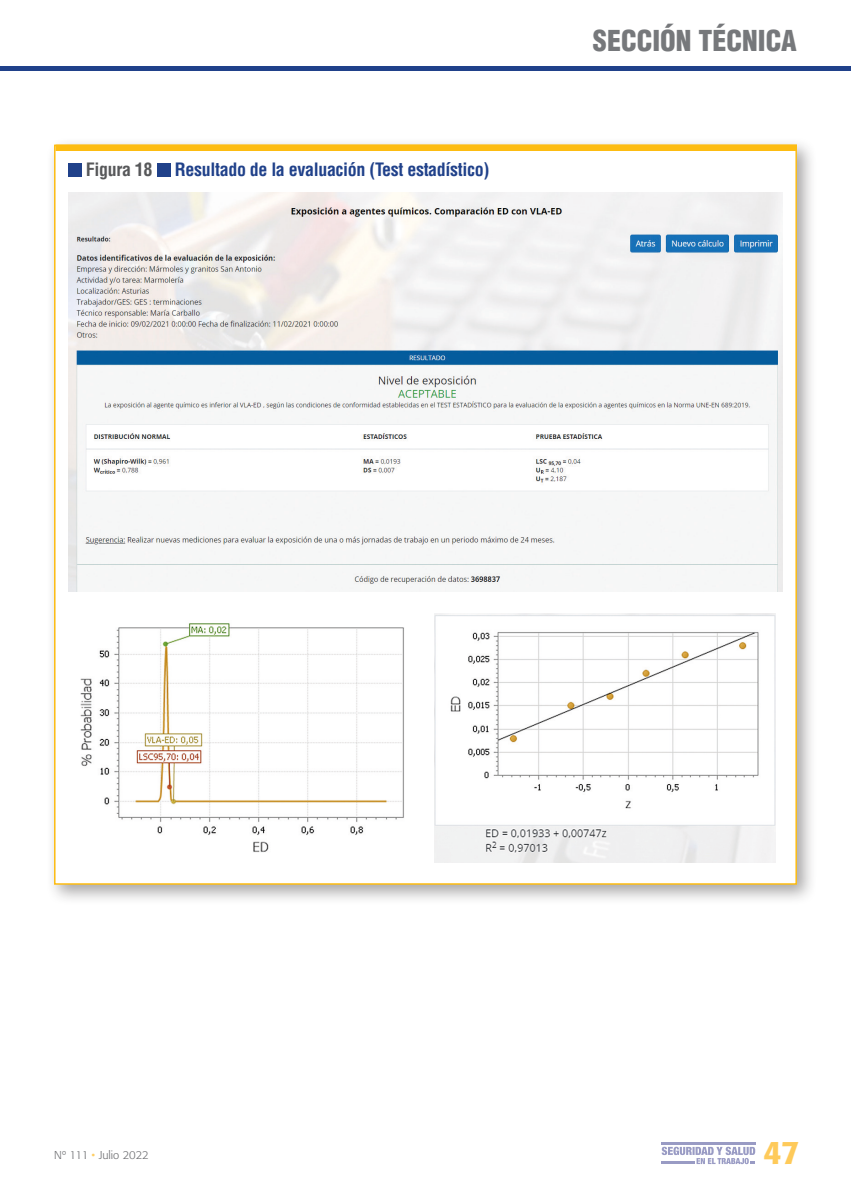
<style>
.page{position:relative;width:851px;height:1191px;background:#fff}
.page>*{position:absolute;margin:0;border:0;box-sizing:border-box;transform-origin:0 0}
.t1{font:500 32.4px "Formata";color:#feca5a}
.t2{font:900 condensed 28.05px "Helvetica LT Std";color:#76787b}
.t3{font:700 condensed 18px "Helvetica LT Std";letter-spacing:-.02em;color:#20418a}
.t4{font:300 11.25px "Formata";color:#6c6d70}
.s1{color:#57585a}
.s2{color:#fece64}
</style>
<div class="page">
<hr style="left:0;top:67px;width:850px;height:4px;background:#20418a">
<hr style="left:661px;top:1142px;width:94px;height:2px;background:#999bc4">
<svg style="left:661px;top:1146px;width:94px;height:18px"></svg>
<div style="left:46px;top:137px;width:771px;height:768px;background:#231f20;opacity:.4"></div>
<div style="left:54px;top:145px;width:742px;height:739px;background:#fff;border:2px solid #fdbc12"></div>
<div style="left:68px;top:163px;width:13px;height:13px;background:#20418a"></div>
<div style="left:157px;top:163px;width:13px;height:13px;background:#20418a"></div>
<img style="left:68px;top:193px;width:714px;height:398px">
<div style="left:56px;top:145px;width:740px;height:6px;background:#fdbc12"></div>
<img style="left:80px;top:623px;width:324px;height:229px">
<img style="left:434px;top:613px;width:341px;height:249px">
<p class="t3" style="left:86px;top:158px;width:405px"><span class="s1">Figura 18</span> Resultado de la evaluación (Test estadístico)</p>
<h2 class="t2" style="left:593px;top:23px;width:205px">SECCIÓN TÉCNICA</h2>
<p class="t4" style="left:54px;top:1148px;width:96px">Nº 111 <span class="s2">•</span> Julio 2022</p>
<h1 class="t1" style="left:763px;top:1132px;width:38px">47</h1>
</div>
